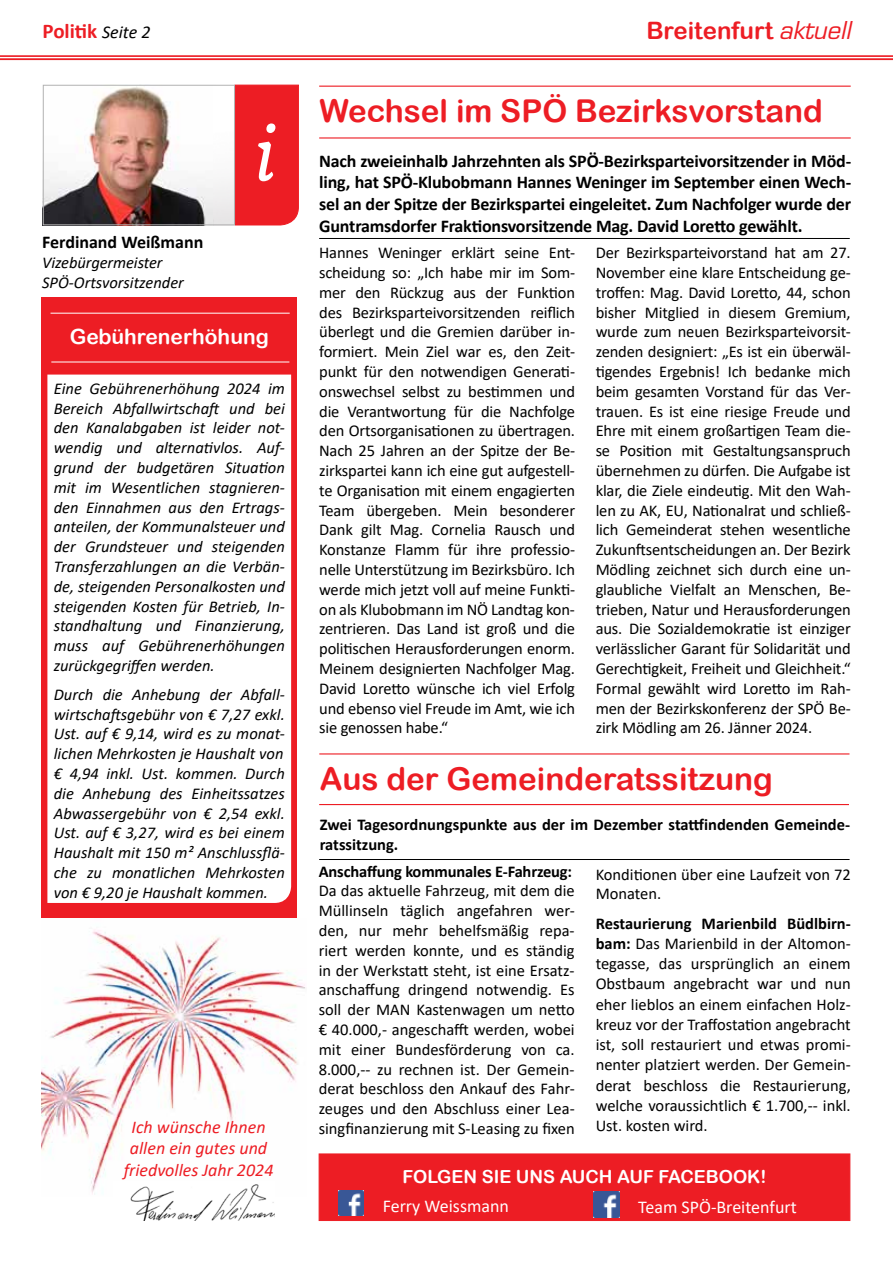
<style>
.page{position:relative;width:893px;height:1263px;background:#fff}
.page>*{position:absolute;margin:0;border:0;box-sizing:border-box;transform-origin:0 0}
.t1{font:31.5px "Arial Rounded MT Bold";color:#ed1d24}
.t2{font:24px "Arial Rounded MT Bold";color:#ed1d24}
.t3{font:21px "Arial Rounded MT Bold";color:#fff}
.t4{font:700 21px "Calibri";color:#ed1d24}
.t5{font:700 18px/21.6px "Calibri";letter-spacing:-.01em;color:#000;text-align:justify}
.t6{font:italic 18px/21.6px "Calibri";color:#ed1d24;text-align:center}
.t7{font:18px "Calibri";color:#fff}
.t8{font:18px "Arial Rounded MT Bold";color:#fff}
.t9{font:16.5px/19.8px "Calibri";letter-spacing:-.01em;color:#000;text-align:justify}
.t10{font:italic 16.5px/19.8px "Calibri";color:#000;text-align:justify}
.t11{font:700 16.5px/19.8px "Calibri";color:#000}
.s1{font-weight:400;font-style:italic;font-size:18px;color:#000}
.s2{font-family:"Eurostile LT Std";font-style:italic}
.s3{font-weight:700}
</style>
<div class="page">
<hr style="left:0;top:55px;width:893px;height:2px;background:#ed1d24">
<hr style="left:0;top:58px;width:893px;height:2px;background:#ed1d24">
<img style="left:41px;top:929px;width:265px;height:265px">
<div style="left:319px;top:1153px;width:531px;height:68px;background:#ed1d24;border:1px solid #ed1d24"></div>
<div style="left:42px;top:297px;width:255px;height:620px;background:#ed1d24"></div>
<div style="left:47px;top:375px;width:244px;height:528px;background:#fff"></div>
<hr style="left:51px;top:313px;width:239px;height:1px;background:#fff">
<hr style="left:51px;top:362px;width:238px;height:1px;background:#fff">
<img style="left:339px;top:1190px;width:25px;height:25px">
<img style="left:593px;top:1191px;width:26px;height:26px">
<div style="left:235px;top:85px;width:64px;height:140px;background:#ed1d24"></div>
<img style="left:45px;top:87px;width:168px;height:136px">
<div style="left:43px;top:85px;width:192px;height:140px;border:1px solid #b3b3b3"></div>
<hr style="left:319px;top:86px;width:532px;height:1px;background:#ed1d24">
<hr style="left:319px;top:137px;width:532px;height:2px;background:#ed1d24">
<hr style="left:319px;top:238px;width:531px;height:1px;background:#000">
<hr style="left:319px;top:859px;width:531px;height:1px;background:#000">
<hr style="left:319px;top:753px;width:530px;height:1px;background:#ed1d24">
<hr style="left:319px;top:804px;width:530px;height:1px;background:#ed1d24">
<img style="left:114px;top:1181px;width:161px;height:40px">
<p class="t4" style="left:43px;top:16px;width:110px">Politik <span class="s1">Seite 2</span></p>
<h2 class="t2" style="left:646px;top:16px;width:206px">Breitenfurt <span class="s2">aktuell</span></h2>
<p class="t5" style="left:42px;top:231px;width:163px">Ferdinand Weißmann</p>
<p class="t10" style="left:42px;top:252px;width:143px">Vizebürgermeister<br>SPÖ-Ortsvorsitzender</p>
<p class="t3" style="left:70px;top:324px;width:201px">Gebührenerhöhung</p>
<p class="t10" style="left:54px;top:378px;width:233px">Eine Gebührenerhöhung 2024 im Bereich Abfallwirtschaft und bei den Kanalabgaben ist leider not&shy;wendig und alternativlos. Auf&shy;grund der budgetären Situation mit im Wesentlichen stagnieren&shy;den Einnahmen aus den Ertrags&shy;anteilen, der Kommunalsteuer und der Grundsteuer und steigenden Transferzahlungen an die Verbän&shy;de, steigenden Personalkosten und steigenden Kosten für Betrieb, In&shy;standhaltung und Finanzierung, muss auf Gebührenerhöhungen zurückgegriffen werden.</p>
<p class="t10" style="left:54px;top:684px;width:233px">Durch die Anhebung der Abfall&shy;wirtschaftsgebühr von € 7,27 exkl.<br>Ust. auf € 9,14, wird es zu monat&shy;lichen Mehrkosten je Haushalt von € 4,94 inkl. Ust. kommen. Durch die Anhebung des Einheitssatzes Abwassergebühr von € 2,54 exkl.<br>Ust. auf € 3,27, wird es bei einem Haushalt mit 150 m² Anschlussflä&shy;che zu monatlichen Mehrkosten von € 9,20 je Haushalt kommen.</p>
<p class="t6" style="left:124px;top:1115px;width:151px">Ich wünsche Ihnen allen ein gutes und friedvolles Jahr 2024</p>
<h1 class="t1" style="left:319px;top:92px;width:505px">Wechsel im SPÖ Bezirksvorstand</h1>
<p class="t5" style="left:319px;top:150px;width:533px">Nach zweieinhalb Jahrzehnten als SPÖ-Bezirksparteivorsitzender in Möd&shy;ling, hat SPÖ-Klubobmann Hannes Weninger im September einen Wech&shy;sel an der Spitze der Bezirkspartei eingeleitet. Zum Nachfolger wurde der Guntramsdorfer Fraktionsvorsitzende Mag. David Loretto gewählt.</p>
<p class="t9" style="left:319px;top:242px;width:257px">Hannes Weninger erklärt seine Ent&shy;scheidung so: „Ich habe mir im Som&shy;mer den Rückzug aus der Funktion des Bezirksparteivorsitzenden reiflich überlegt und die Gremien darüber in&shy;formiert. Mein Ziel war es, den Zeit&shy;punkt für den notwendigen Generati&shy;onswechsel selbst zu bestimmen und die Verantwortung für die Nachfolge den Ortsorganisationen zu übertragen.<br>Nach 25 Jahren an der Spitze der Be&shy;zirkspartei kann ich eine gut aufgestell&shy;te Organisation mit einem engagierten Team übergeben. Mein besonderer Dank gilt Mag. Cornelia Rausch und Konstanze Flamm für ihre professio&shy;nelle Unterstützung im Bezirksbüro. Ich werde mich jetzt voll auf meine Funkti&shy;on als Klubobmann im NÖ Landtag kon&shy;zentrieren. Das Land ist groß und die politischen Herausforderungen enorm.<br>Meinem designierten Nachfolger Mag.<br>David Loretto wünsche ich viel Erfolg und ebenso viel Freude im Amt, wie ich sie genossen habe.“</p>
<p class="t9" style="left:596px;top:242px;width:257px">Der Bezirksparteivorstand hat am 27.<br>November eine klare Entscheidung ge&shy;troffen: Mag. David Loretto, 44, schon bisher Mitglied in diesem Gremium, wurde zum neuen Bezirksparteivorsit&shy;zenden designiert: „Es ist ein überwäl&shy;tigendes Ergebnis! Ich bedanke mich beim gesamten Vorstand für das Ver&shy;trauen. Es ist eine riesige Freude und Ehre mit einem großartigen Team die&shy;se Position mit Gestaltungsanspruch übernehmen zu dürfen. Die Aufgabe ist klar, die Ziele eindeutig. Mit den Wah&shy;len zu AK, EU, Nationalrat und schließ&shy;lich Gemeinderat stehen wesentliche Zukunftsentscheidungen an. Der Bezirk Mödling zeichnet sich durch eine un&shy;glaubliche Vielfalt an Menschen, Be&shy;trieben, Natur und Herausforderungen aus. Die Sozialdemokratie ist einziger verlässlicher Garant für Solidarität und Gerechtigkeit, Freiheit und Gleichheit.“ Formal gewählt wird Loretto im Rah&shy;men der Bezirkskonferenz der SPÖ Be&shy;zirk Mödling am 26. Jänner 2024.</p>
<h1 class="t1" style="left:320px;top:760px;width:455px">Aus der Gemeinderatssitzung</h1>
<p class="t11" style="left:320px;top:814px;width:532px">Zwei Tagesordnungspunkte aus der im Dezember stattfindenden Gemeinde&shy;ratssitzung.</p>
<p class="t11" style="left:319px;top:861px;width:255px">Anschaffung kommunales E-Fahrzeug:</p>
<p class="t9" style="left:319px;top:881px;width:257px">Da das aktuelle Fahrzeug, mit dem die Müllinseln täglich angefahren wer&shy;den, nur mehr behelfsmäßig repa&shy;riert werden konnte, und es ständig in der Werkstatt steht, ist eine Ersatz&shy;anschaffung dringend notwendig. Es soll der MAN Kastenwagen um netto € 40.000,- angeschafft werden, wobei mit einer Bundesförderung von ca.<br>8.000,-- zu rechnen ist. Der Gemein&shy;derat beschloss den Ankauf des Fahr&shy;zeuges und den Abschluss einer Lea&shy;singfinanzierung mit S-Leasing zu fixen</p>
<p class="t9" style="left:596px;top:864px;width:257px">Konditionen über eine Laufzeit von 72<br>Monaten.</p>
<p class="t9" style="left:596px;top:913px;width:257px;line-height:20.2px"><span class="s3">Restaurierung Marienbild Büdlbirn&shy;bam:</span> Das Marienbild in der Altomon&shy;tegasse, das ursprünglich an einem Obstbaum angebracht war und nun eher lieblos an einem einfachen Holz&shy;kreuz vor der Traffostation angebracht ist, soll restauriert und etwas promi&shy;nenter platziert werden. Der Gemein&shy;derat beschloss die Restaurierung, welche voraussichtlich € 1.700,-- inkl.<br>Ust. kosten wird.</p>
<p class="t8" style="left:402px;top:1166px;width:306px">FOLGEN Sie uns auch auf Facebook</p>
<p class="t8" style="left:761px;top:1166px;width:7px">!</p>
<p class="t7" style="left:383px;top:1193px;width:128px">Ferry Weissmann</p>
<p class="t7" style="left:638px;top:1194px;width:160px">Team SPÖ-Breitenfurt</p>
</div>
